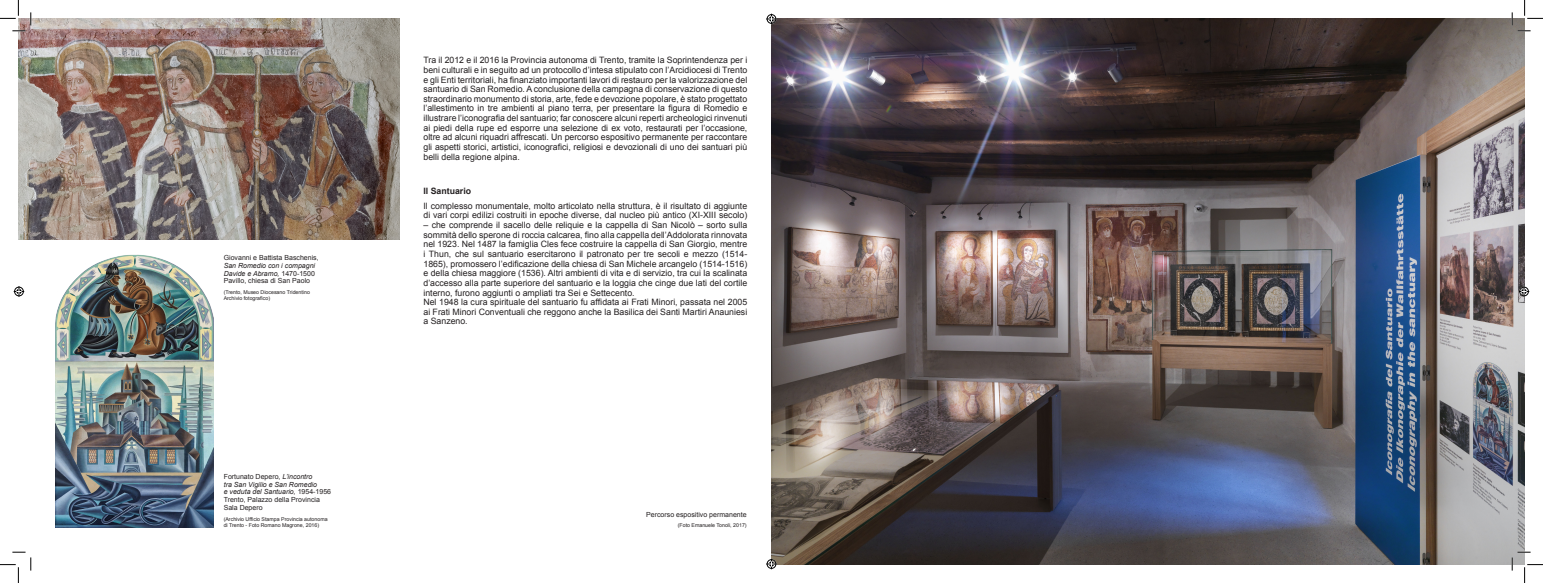
<style>
.page{position:relative;width:1543px;height:583px;background:#fff}
.page>*{position:absolute;margin:0;border:0;box-sizing:border-box;transform-origin:0 0}
.t1{font:8.75px/9.6px "Arial";color:#231f20;text-align:justify}
.t2{font:700 8.75px "Arial";color:#231f20}
.t3{font:7px/7.9px "Arial";color:#231f20}
.t4{font:italic 7px/7.9px "Arial";color:#231f20;text-align:justify}
.t5{font:5.25px "Arial";color:#231f20}
.s1{font-style:normal}
.s2{font-style:italic}
</style>
<div class="page">
<img style="left:771px;top:18px;width:753px;height:546px">
<img style="left:18px;top:18px;width:381px;height:222px">
<img style="left:56px;top:254px;width:157px;height:273px">
<svg style="left:0;top:0;width:32px;height:32px"></svg>
<svg style="left:0;top:551px;width:32px;height:31px"></svg>
<svg style="left:1511px;top:0;width:31px;height:32px"></svg>
<svg style="left:1511px;top:551px;width:31px;height:31px"></svg>
<svg style="left:766px;top:14px;width:10px;height:10px"></svg>
<svg style="left:766px;top:558px;width:10px;height:11px"></svg>
<svg style="left:14px;top:286px;width:10px;height:10px"></svg>
<svg style="left:1518px;top:286px;width:11px;height:10px"></svg>
<p class="t3" style="left:224px;top:253px;width:96px">Giovanni e Battista Baschenis,</p>
<p class="t4" style="left:224px;top:261px;width:93px">San Romedio con i compagni Davide e Abramo, <span class="s1">1470-1500<br>Pavillo, chiesa di San Paolo</span></p>
<p class="t5" style="left:224px;top:288px;width:88px">(Trento, Museo Diocesano Tridentino</p>
<p class="t5" style="left:224px;top:295px;width:48px">Archivio fotografico)</p>
<p class="t3" style="left:224px;top:472px;width:90px">Fortunato Depero, <span class="s2">L’incontro</span></p>
<p class="t4" style="left:224px;top:480px;width:95px">tra San Vigilio e San Romedio</p>
<p class="t3" style="left:224px;top:488px;width:109px"><span class="s2">e veduta del Santuario,</span> 1954-1956<br>Trento, Palazzo della Provincia</p>
<p class="t3" style="left:224px;top:503px;width:40px">Sala Depero</p>
<p class="t5" style="left:224px;top:515px;width:105px">(Archivio Ufficio Stampa Provincia autonoma</p>
<p class="t5" style="left:224px;top:521px;width:97px">di Trento - Foto Romano Magrone, 2016)</p>
<p class="t1" style="left:423px;top:55px;width:325px">Tra il 2012 e il 2016 la Provincia autonoma di Trento, tramite la Soprintendenza per i beni culturali e in seguito ad un protocollo d’intesa stipulato con l’Arcidiocesi di Trento e gli Enti territoriali, ha finanziato importanti lavori di restauro per la valorizzazione del santuario di San Romedio. A conclusione della campagna di conservazione di questo straordinario monumento di storia, arte, fede e devozione popolare, è stato progettato l’allestimento in tre ambienti al piano terra, per presentare la figura di Romedio e illustrare l’iconografia del santuario; far conoscere alcuni reperti archeologici rinvenuti ai piedi della rupe ed esporre una selezione di ex voto, restaurati per l’occasione, oltre ad alcuni riquadri affrescati. Un percorso espositivo permanente per raccontare gli aspetti storici, artistici, iconografici, religiosi e devozionali di uno dei santuari più belli della regione alpina.</p>
<p class="t2" style="left:423px;top:185px;width:49px">Il Santuario</p>
<p class="t1" style="left:423px;top:201px;width:325px">Il complesso monumentale, molto articolato nella struttura, è il risultato di aggiunte di vari corpi edilizi costruiti in epoche diverse, dal nucleo più antico (XI-XIII secolo)</p>
<p class="t1" style="left:423px;top:220px;width:325px">– che comprende il sacello delle reliquie e la cappella di San Nicolò – sorto sulla sommità dello sperone di roccia calcarea, fino alla cappella dell’Addolorata rinnovata nel 1923. Nel 1487 la famiglia Cles fece costruire la cappella di San Giorgio, mentre i Thun, che sul santuario esercitarono il patronato per tre secoli e mezzo (1514- 1865), promossero l’edificazione della chiesa di San Michele arcangelo (1514-1516) e della chiesa maggiore (1536). Altri ambienti di vita e di servizio, tra cui la scalinata d’accesso alla parte superiore del santuario e la loggia che cinge due lati del cortile interno, furono aggiunti o ampliati tra Sei e Settecento.</p>
<p class="t1" style="left:423px;top:297px;width:325px">Nel 1948 la cura spirituale del santuario fu affidata ai Frati Minori, passata nel 2005 ai Frati Minori Conventuali che reggono anche la Basilica dei Santi Martiri Anauniesi a Sanzeno.</p>
<p class="t3" style="left:646px;top:510px;width:102px">Percorso espositivo permanente</p>
<p class="t5" style="left:678px;top:521px;width:70px">(Foto Emanuele Tonoli, 2017)</p>
</div>
